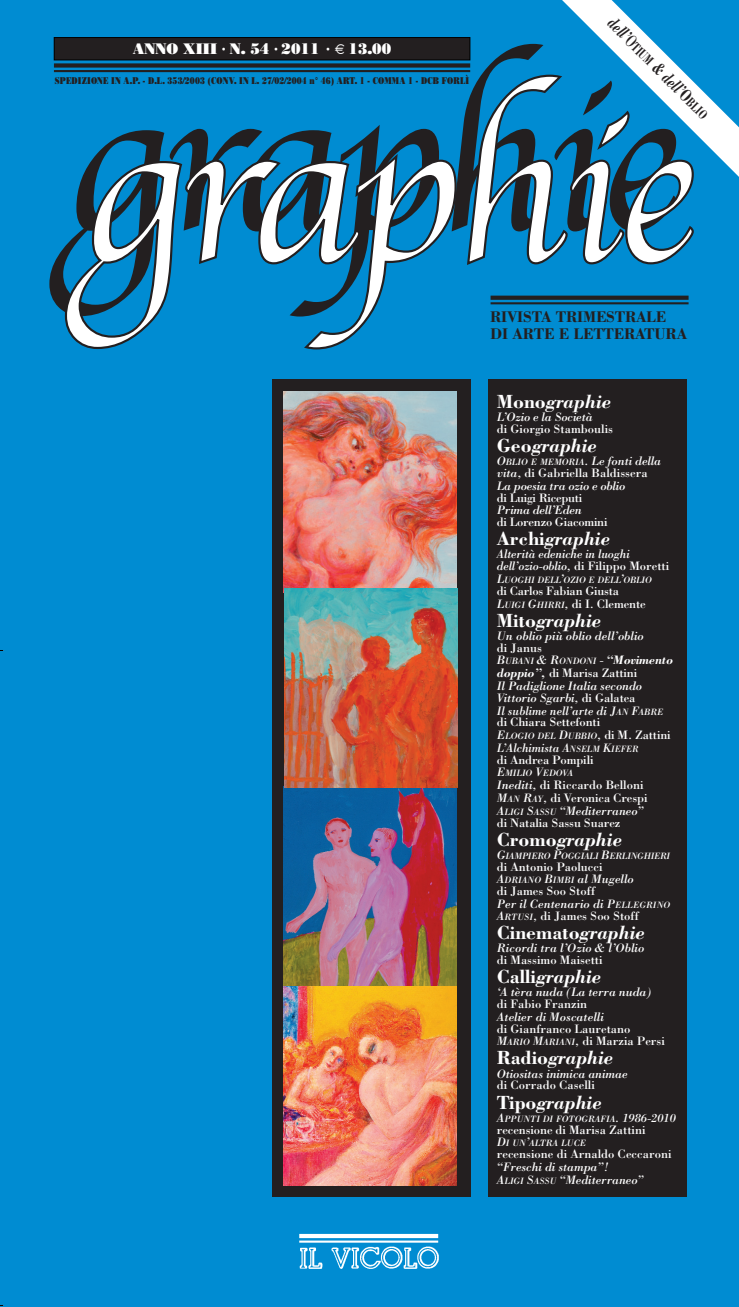
<style>
.page{position:relative;width:739px;height:1307px;background:#008cd2}
.page>*{position:absolute;margin:0;border:0;box-sizing:border-box;transform-origin:0 0}
.t1{font:italic 700 19.6px "Bodoni";color:#fff}
.t2{font:700 19.6px "Bodoni";color:#fff}
.t3{font:italic 700 18.2px "Bodoni";color:#231f20;scale:.7 1}
.t4{font:700 15.92px/16.8px "Bodoni";letter-spacing:-.01em;color:#231f20}
.t5{font:15.22px "Bodoni Poster";color:#fff;scale:.93 1}
.t6{font:12.6px/12.2px "Bodoni";color:#fff}
.t7{font:italic 12.6px/12.2px "Bodoni";letter-spacing:-.01em;color:#fff}
.t8{font:12.6px/12.8px "Bodoni";letter-spacing:-.02em;color:#fff}
.t9{font:italic 12.6px/11.7px "Bodoni";letter-spacing:-.01em;color:#fff;scale:.96 1}
.t10{font:9.8px "Bodoni Poster";letter-spacing:.02em;color:#231f20;scale:.75 1}
.t11{font:italic 9.45px "Bodoni";letter-spacing:-.015em;color:#fff}
.t12{font:italic 9.45px "Bodoni";letter-spacing:-.035em;color:#fff}
.s1{font-size:8.4px}
.s2{font-weight:400;font-style:normal}
.s3{font-style:normal;font-size:13.65px}
.s4{font-style:normal}
.s5{font-size:9.45px}
.s6{font-size:12.6px}
.s7{font-style:italic}
.s8{font-style:italic;font-size:9.45px}
.s9{font-weight:700;font-size:12.6px}
.s10{font-weight:700}
.s11{font-style:normal;font-size:12.6px}
</style>
<div class="page">
<div style="left:272px;top:379px;width:198px;height:817px;background:#231f20"></div>
<img style="left:299px;top:1246px;width:140px;height:23px">
<hr style="left:299px;top:1234px;width:139px;height:4px;background:#fff">
<hr style="left:299px;top:1240px;width:139px;height:2px;background:#fff">
<div style="left:488px;top:379px;width:198px;height:818px;background:#231f20"></div>
<img style="left:284px;top:391px;width:173px;height:197px">
<img style="left:283px;top:588px;width:174px;height:597px">
<svg style="left:49px;top:0;width:690px;height:350px"></svg>
<p class="t5" style="left:133px;top:43px;width:279px">ANNO XIII <span class="s1">•</span> N. 54 <span class="s1">•</span> 2011 <span class="s1">•</span> 13.00</p>
<p class="t10" style="left:55px;top:77px;width:554px">SPEDIZIONE IN A.P. - D.L. 353/2003 (CONV. IN L. 27/02/2004 n° 46) ART. 1 - COMMA 1 - DCB FORLÌ</p>
<h2 class="t3" style="left:615px;top:16px;width:195px;rotate:45deg">dell’<span class="s2">O</span><span class="s3">TIUM</span> &amp; dell’<span class="s4">O</span><span class="s3">BLIO</span></h2>
<p class="t4" style="left:490px;top:310px;width:199px">RIVISTA TRIMESTRALE<br>DI ARTE E LETTERATURA</p>
<h1 class="t1" style="left:497px;top:394px;width:116px"><span class="s4">Mono</span>graphie</h1>
<p class="t7" style="left:497px;top:412px;width:97px">L’Ozio e la Società</p>
<p class="t6" style="left:497px;top:424px;width:118px">di Giorgio Stamboulis</p>
<h1 class="t1" style="left:497px;top:439px;width:102px"><span class="s4">Geo</span>graphie</h1>
<p class="t7" style="left:497px;top:456px;width:166px">O<span class="s5">BLIO E MEMORIA</span>. Le fonti della vita, <span class="s4">di Gabriella Baldissera<br></span>La poesia tra ozio e oblio</p>
<p class="t8" style="left:497px;top:492px;width:87px">di Luigi Riceputi</p>
<p class="t7" style="left:497px;top:505px;width:87px">Prima dell’Eden</p>
<p class="t8" style="left:497px;top:517px;width:112px">di Lorenzo Giacomini</p>
<h1 class="t1" style="left:497px;top:532px;width:115px"><span class="s4">Archi</span>graphie</h1>
<p class="t9" style="left:497px;top:550px;width:181px">Alterità edeniche in luoghi dell’ozio-oblio, <span class="s4">di Filippo Moretti</span></p>
<p class="t11" style="left:497px;top:576px;width:156px"><span class="s6">L</span>UOGHI DELL<span class="s6">’</span>OZIO E DELL<span class="s6">’</span>OBLIO</p>
<p class="t8" style="left:497px;top:585px;width:150px">di Carlos Fabian Giusta<br><span class="s7">L</span><span class="s8">UIGI</span> <span class="s7">G</span><span class="s8">HIRRI</span><span class="s7">,</span> di I. Clemente</p>
<h1 class="t1" style="left:497px;top:613px;width:106px"><span class="s4">Mito</span>graphie</h1>
<p class="t7" style="left:497px;top:631px;width:149px">Un oblio più oblio dell’oblio</p>
<p class="t6" style="left:497px;top:643px;width:47px">di Janus</p>
<p class="t11" style="left:497px;top:658px;width:178px"><span class="s6">B</span>UBANI <span class="s6">&amp; R</span>ONDONI <span class="s6">-</span> <span class="s9">“Movimento</span></p>
<p class="t7" style="left:497px;top:668px;width:168px"><span class="s10">doppio”,</span> <span class="s4">di Marisa Zattini<br></span>Il Padiglione Italia secondo<br>Vittorio Sgarbi, <span class="s4">di Galatea<br></span>Il sublime nell’arte di J<span class="s5">AN</span> F<span class="s5">ABRE </span><span class="s4">di Chiara Settefonti</span></p>
<p class="t11" style="left:497px;top:732px;width:175px"><span class="s6">E</span>LOGIO DEL <span class="s6">D</span>UBBIO<span class="s6">,</span> <span class="s11">di M. Zattini</span></p>
<p class="t6" style="left:497px;top:743px;width:143px;line-height:11.7px"><span class="s7">L’Alchimista A</span><span class="s8">NSELM</span> <span class="s7">K</span><span class="s8">IEFER </span>di Andrea Pompili</p>
<p class="t11" style="left:497px;top:770px;width:78px"><span class="s6">E</span>MILIO <span class="s6">V</span>EDOVA</p>
<p class="t6" style="left:497px;top:780px;width:152px"><span class="s7">Inediti,</span> di Riccardo Belloni<br><span class="s7">M</span><span class="s8">AN</span> <span class="s7">R</span><span class="s8">AY</span><span class="s7">,</span> di Veronica Crespi<br><span class="s7">A</span><span class="s8">LIGI</span> <span class="s7">S</span><span class="s8">ASSU</span> <span class="s7">“Mediterraneo” </span>di Natalia Sassu Suarez</p>
<h1 class="t1" style="left:497px;top:832px;width:127px"><span class="s4">Cromo</span>graphie</h1>
<p class="t12" style="left:497px;top:852px;width:175px"><span class="s6">G</span>IAMPIERO <span class="s6">P</span>OGGIALI <span class="s6">B</span>ERLINGHIERI</p>
<p class="t6" style="left:497px;top:861px;width:175px">di Antonio Paolucci<br><span class="s7">A</span><span class="s8">DRIANO</span> <span class="s7">B</span><span class="s8">IMBI</span> <span class="s7">al Mugello<br></span>di James Soo Stoff<br><span class="s7">Per il Centenario di P</span><span class="s8">ELLEGRINO<br></span><span class="s7">A</span><span class="s8">RTUSI</span><span class="s7">,</span> di James Soo Stoff</p>
<h1 class="t2" style="left:497px;top:925px;width:150px">Cinemato<span class="s7">graphie</span></h1>
<p class="t7" style="left:497px;top:943px;width:149px">Ricordi tra l’Ozio &amp; l’Oblio</p>
<p class="t6" style="left:497px;top:955px;width:107px">di Massimo Maisetti</p>
<h1 class="t1" style="left:497px;top:969px;width:106px"><span class="s4">Calli</span>graphie</h1>
<p class="t7" style="left:497px;top:987px;width:156px">‘A tèra nuda (La terra nuda)</p>
<p class="t6" style="left:497px;top:999px;width:92px">di Fabio Franzin</p>
<p class="t7" style="left:497px;top:1012px;width:109px">Atelier di Moscatelli</p>
<p class="t6" style="left:497px;top:1023px;width:170px;line-height:12.8px">di Gianfranco Lauretano<br><span class="s7">M</span><span class="s8">ARIO</span> <span class="s7">M</span><span class="s8">ARIANI</span><span class="s7">,</span> di Marzia Persi</p>
<h1 class="t1" style="left:497px;top:1051px;width:118px"><span class="s4">Radio</span>graphie</h1>
<p class="t7" style="left:497px;top:1068px;width:132px">Otiositas inimica animae</p>
<p class="t6" style="left:497px;top:1080px;width:99px">di Corrado Caselli</p>
<h1 class="t1" style="left:497px;top:1095px;width:106px"><span class="s4">Tipo</span>graphie</h1>
<p class="t11" style="left:497px;top:1115px;width:181px"><span class="s6">A</span>PPUNTI DI FOTOGRAFIA<span class="s6">. 1986-2010</span></p>
<p class="t6" style="left:497px;top:1124px;width:150px">recensione di Marisa Zattini</p>
<p class="t11" style="left:497px;top:1140px;width:91px"><span class="s6">D</span>I UN<span class="s6">’</span>ALTRA LUCE</p>
<p class="t6" style="left:497px;top:1149px;width:176px">recensione di Arnaldo Ceccaroni</p>
<p class="t7" style="left:497px;top:1161px;width:148px;line-height:12.8px">“Freschi di stampa”!<br>A<span class="s5">LIGI</span> S<span class="s5">ASSU</span> “Mediterraneo”</p>
</div>
